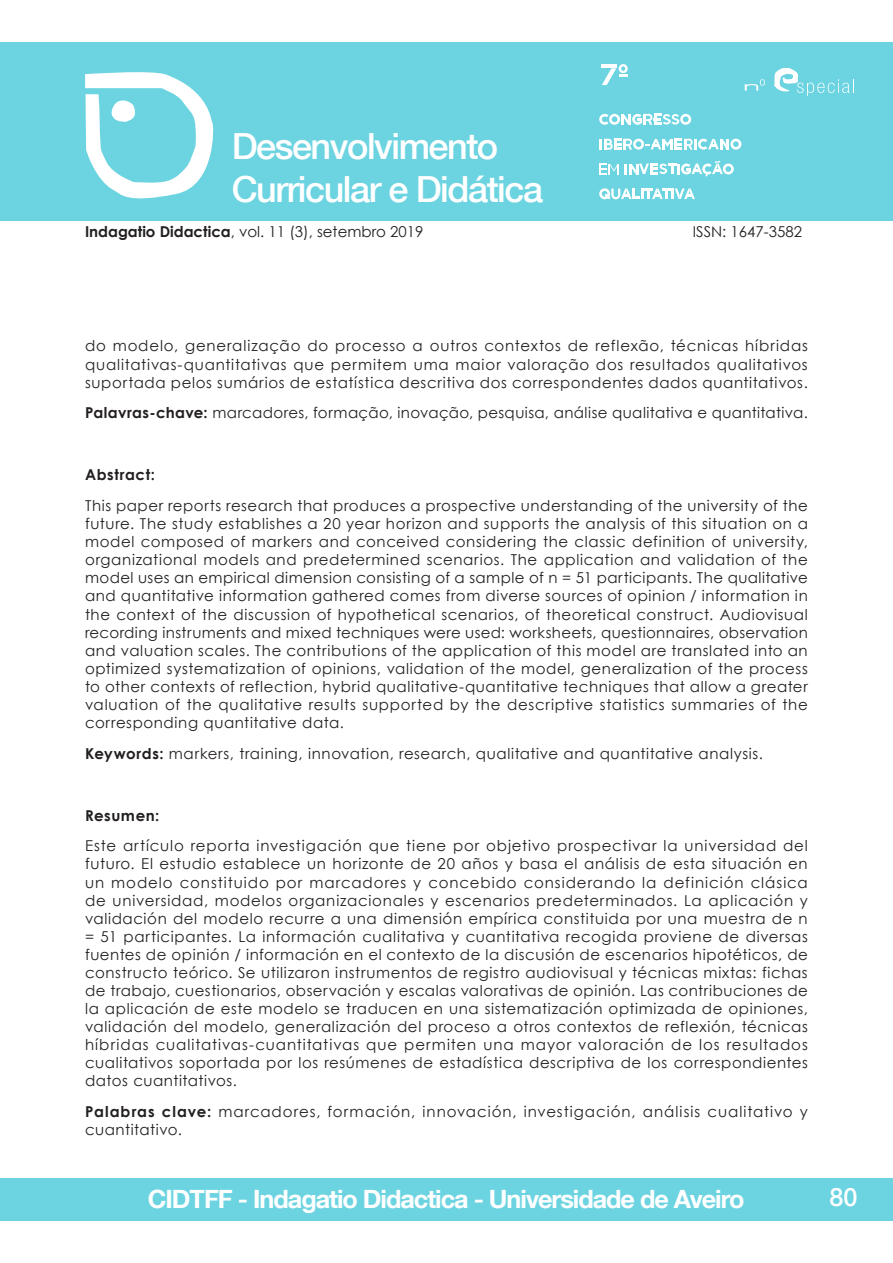
<style>
.page{position:relative;width:893px;height:1263px;background:#fff}
.page>*{position:absolute;margin:0;border:0;box-sizing:border-box;transform-origin:0 0}
.t1{font:500 36px/43.2px "Helvetica Neue LT Com";letter-spacing:-.04em;color:#fff}
.t2{font:700 25.2px "Helvetica Neue LT Com";letter-spacing:-.04em;color:#fff}
.t3{font:500 25.2px "Helvetica Neue LT Com";color:#fff}
.Resumo{font:15px/18.1px "Century Gothic";letter-spacing:.04em;color:#231f20;text-align:justify}
.Resumo-2{font:15px/18.1px "Century Gothic";letter-spacing:.065em;color:#231f20}
.Resumo-3{font:15px "Century Gothic";color:#231f20}
.Resumo-4{font:700 15px "Century Gothic";letter-spacing:.04em;color:#231f20}
.s1{font-weight:700}
</style>
<div class="page">
<div style="left:0;top:1178px;width:893px;height:42px;background:#6cd4e1"></div>
<div style="left:0;top:43px;width:893px;height:178px;background:#6cd4e1"></div>
<svg style="left:85px;top:72px;width:129px;height:127px"></svg>
<svg style="left:774px;top:68px;width:80px;height:28px"></svg>
<svg style="left:745px;top:79px;width:20px;height:12px"></svg>
<svg style="left:619px;top:64px;width:9px;height:9px"></svg>
<hr style="left:601px;top:64px;width:15px;height:4px;background:#fff">
<svg style="left:602px;top:66px;width:25px;height:19px"></svg>
<div style="left:680px;top:114px;width:11px;height:11px;background:#fff;border-radius:50%"></div>
<svg style="left:599px;top:188px;width:11px;height:11px"></svg>
<div style="left:730px;top:139px;width:11px;height:11px;background:#fff;border-radius:50%"></div>
<div style="left:723px;top:164px;width:11px;height:10px;background:#fff;border-radius:50%"></div>
<svg style="left:602px;top:188px;width:93px;height:11px"></svg>
<svg style="left:599px;top:114px;width:90px;height:11px"></svg>
<svg style="left:599px;top:139px;width:140px;height:11px"></svg>
<svg style="left:600px;top:163px;width:19px;height:12px"></svg>
<svg style="left:625px;top:161px;width:106px;height:16px"></svg>
<h1 class="t1" style="left:232px;top:124px;width:313px">Desenvolvimento<br>Curricular e Didática</h1>
<p class="Resumo-3" style="left:85px;top:221px;width:340px"><span class="s1">Indagatio Didactica</span>, vol. 11 (3), setembro 2019</p>
<p class="Resumo-3" style="left:693px;top:221px;width:111px">ISSN: 1647-3582</p>
<p class="Resumo" style="left:85px;top:337px;width:724px">do modelo, generalização do processo a outros contextos de reflexão, técnicas híbridas qualitativas-quantitativas que permitem uma maior valoração dos resultados qualitativos suportada pelos sumários de estatística descritiva dos correspondentes dados quantitativos.</p>
<p class="Resumo" style="left:85px;top:404px;width:724px"><span class="s1">Palavras-chave:</span> marcadores, formação, inovação, pesquisa, análise qualitativa e quantitativa.</p>
<p class="Resumo-4" style="left:85px;top:463px;width:72px">Abstract:</p>
<p class="Resumo" style="left:85px;top:496px;width:724px">This paper reports research that produces a prospective understanding of the university of the future. The study establishes a 20 year horizon and supports the analysis of this situation on a model composed of markers and conceived considering the classic definition of university, organizational models and predetermined scenarios. The application and validation of the model uses an empirical dimension consisting of a sample of n = 51 participants. The qualitative and quantitative information gathered comes from diverse sources of opinion / information in the context of the discussion of hypothetical scenarios, of theoretical construct. Audiovisual recording instruments and mixed techniques were used: worksheets, questionnaires, observation and valuation scales. The contributions of the application of this model are translated into an optimized systematization of opinions, validation of the model, generalization of the process to other contexts of reflection, hybrid qualitative-quantitative techniques that allow a greater valuation of the qualitative results supported by the descriptive statistics summaries of the corresponding quantitative data.</p>
<p class="Resumo" style="left:85px;top:744px;width:679px"><span class="s1">Keywords:</span> markers, training, innovation, research, qualitative and quantitative analysis.</p>
<p class="Resumo-4" style="left:85px;top:804px;width:76px">Resumen:</p>
<p class="Resumo" style="left:85px;top:837px;width:724px">Este artículo reporta investigación que tiene por objetivo prospectivar la universidad del futuro. El estudio establece un horizonte de 20 años y basa el análisis de esta situación en un modelo constituido por marcadores y concebido considerando la definición clásica de universidad, modelos organizacionales y escenarios predeterminados. La aplicación y validación del modelo recurre a una dimensión empírica constituida por una muestra de n = 51 participantes. La información cualitativa y cuantitativa recogida proviene de diversas fuentes de opinión / información en el contexto de la discusión de escenarios hipotéticos, de constructo teórico. Se utilizaron instrumentos de registro audiovisual y técnicas mixtas: fichas de trabajo, cuestionarios, observación y escalas valorativas de opinión. Las contribuciones de la aplicación de este modelo se traducen en una sistematización optimizada de opiniones, validación del modelo, generalización del proceso a otros contextos de reflexión, técnicas híbridas cualitativas-cuantitativas que permiten una mayor valoración de los resultados cualitativos soportada por los resúmenes de estadística descriptiva de los correspondientes datos cuantitativos.</p>
<p class="Resumo-2" style="left:85px;top:1102px;width:724px"><span class="s1">Palabras clave:</span> marcadores, formación, innovación, investigación, análisis cualitativo y cuantitativo.</p>
<h2 class="t2" style="left:148px;top:1183px;width:598px">CIDTFF - Indagatio Didactica - Universidade de Aveiro</h2>
<h2 class="t3" style="left:829px;top:1181px;width:30px">80</h2>
</div>
